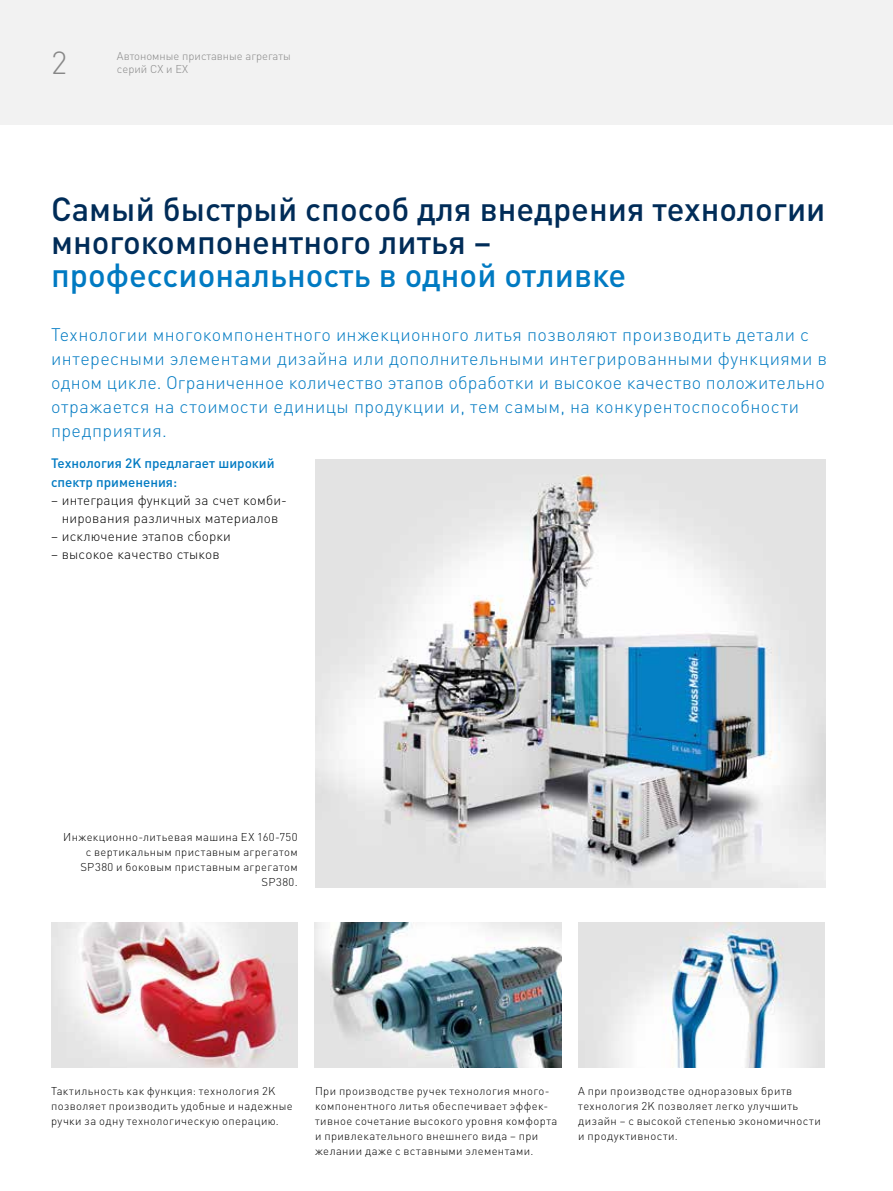
<style>
.page{position:relative;width:893px;height:1191px;background:#fff}
.page>*{position:absolute;margin:0;border:0;box-sizing:border-box;transform-origin:0 0}
.t1{font:500 33px/33px "DIN Pro";color:#002c58}
.t2{font:500 33px "DIN Pro";color:#007ac2}
.t3{font:300 31.5px "DIN Pro";color:#878787}
.t4{font:300 18px/24px "DIN Pro";letter-spacing:.02em;color:#007ac2}
.t5{font:300 13.5px/18.1px "DIN Pro";letter-spacing:.015em;color:#000;text-align:center}
.t6{font:500 13.5px/18.1px "DIN Pro";color:#007ac2}
.t7{font:300 11.25px/15px "DIN Pro";letter-spacing:.03em;color:#000}
.t8{font:300 11.25px "DIN Pro";color:#878787}
</style>
<div class="page">
<div style="left:0;top:0;width:893px;height:124px;background:#f2f2f2"></div>
<img style="left:315px;top:459px;width:510px;height:428px">
<img style="left:578px;top:922px;width:247px;height:145px">
<img style="left:315px;top:922px;width:246px;height:145px">
<img style="left:51px;top:922px;width:247px;height:145px">
<h2 class="t3" style="left:51px;top:41px;width:18px">2</h2>
<p class="t8" style="left:117px;top:48px;width:175px">Автономные приставные агрегаты</p>
<p class="t8" style="left:117px;top:61px;width:73px">серий CX и EX</p>
<h1 class="t1" style="left:51px;top:191px;width:776px">Самый быстрый способ для внедрения технологии многокомпонентного литья –</h1>
<h1 class="t2" style="left:51px;top:253px;width:577px">профессиональность в одной отливке</h1>
<p class="t4" style="left:51px;top:322px;width:778px">Технологии многокомпонентного инжекционного литья позволяют производить детали с интересными элементами дизайна или дополнительными интегрированными функциями в одном цикле. Ограниченное количество этапов обработки и высокое качество положительно отражается на стоимости единицы продукции и, тем самым, на конкурентоспособности предприятия.</p>
<p class="t6" style="left:51px;top:454px;width:225px">Технология 2K предлагает широкий спектр применения:</p>
<p class="t5" style="left:51px;top:490px;width:237px">– интеграция функций за счет комби&shy;нирования различных материалов</p>
<p class="t5" style="left:51px;top:526px;width:181px">– исключение этапов сборки</p>
<p class="t5" style="left:51px;top:545px;width:170px">– высокое качество стыков</p>
<p class="t7" style="left:63px;top:828px;width:236px;text-align:right">Инжекционно-литьевая машина EX 160-750 с вертикальным приставным агрегатом<br>SP380 и боковым приставным агрегатом<br>SP380.</p>
<p class="t7" style="left:51px;top:1083px;width:243px">Тактильность как функция: технология 2K позволяет производить удобные и надежные ручки за одну технологическую операцию.</p>
<p class="t7" style="left:315px;top:1083px;width:244px">При производстве ручек технология много&shy;компонентного литья обеспечивает эффек&shy;тивное сочетание высокого уровня комфорта и привлекательного внешнего вида – при желании даже с вставными элементами.</p>
<p class="t7" style="left:578px;top:1083px;width:244px">А при производстве одноразовых бритв технология 2K позволяет легко улучшить дизайн – с высокой степенью экономичности и продуктивности.</p>
</div>
